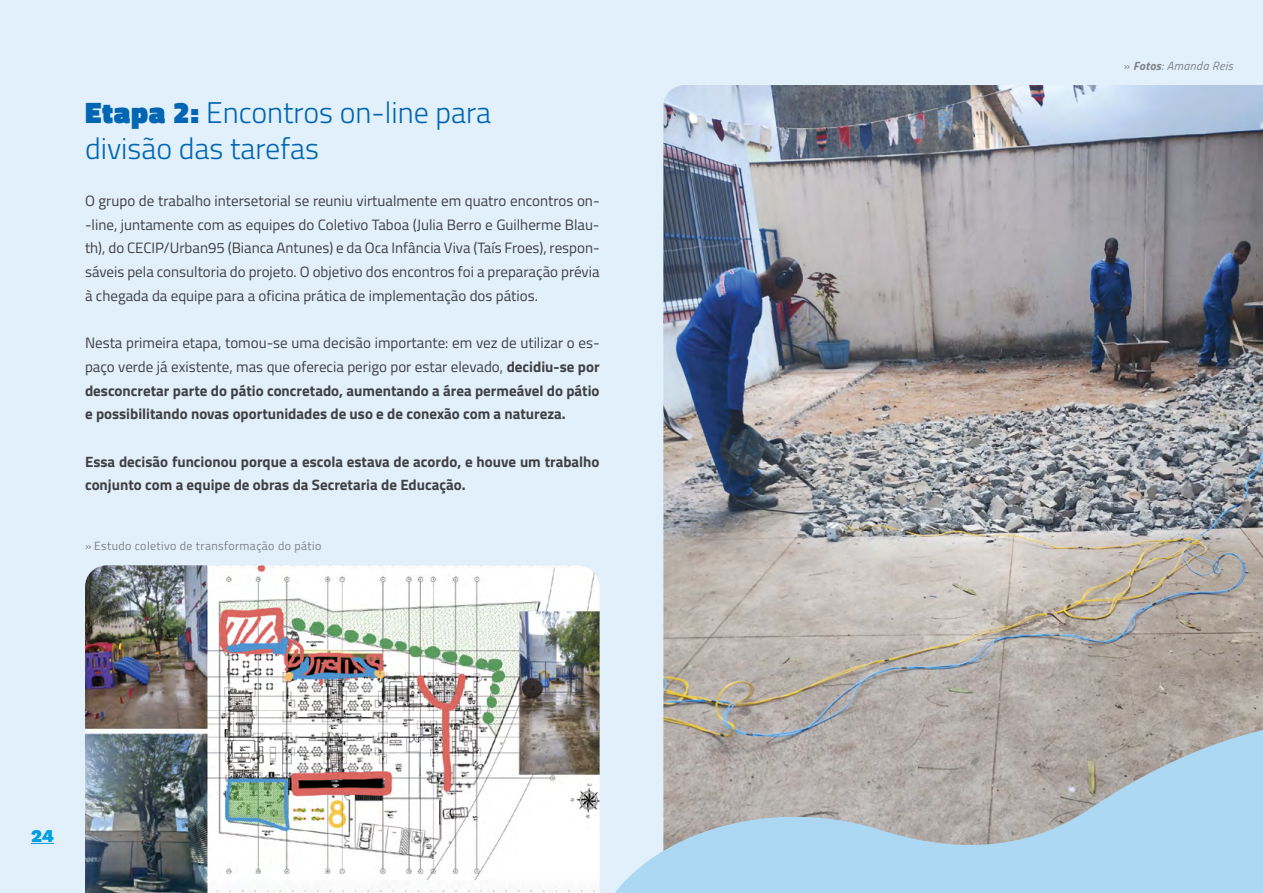
<style>
.page{position:relative;width:1263px;height:893px;background:#e1f0fb}
.page>*{position:absolute;margin:0;border:0;box-sizing:border-box;transform-origin:0 0}
.t1{font:300 30px/36px "Titillium";color:#0066b3}
.t2{font:900 18px "Work Sans";color:#009ee2}
.t3{font:700 15px/23.7px "Titillium";color:#414042;text-align:justify}
.t4{font:15px/23.7px "Titillium";color:#414042;text-align:justify}
.t5{font:12px "Titillium";letter-spacing:.03em;color:#808285}
.t6{font:italic 12px "Titillium";letter-spacing:.03em;color:#808285}
.s1{font-weight:900}
.s2{font-weight:400}
.s3{font-style:normal}
.s4{font-weight:700}
</style>
<div class="page">
<img style="left:663px;top:85px;width:600px;height:596px">
<img style="left:85px;top:565px;width:515px;height:328px">
<svg style="left:31px;top:843px;width:23px;height:1px"></svg>
<svg style="left:615px;top:681px;width:648px;height:212px;background:#b2bfc6"></svg>
<h1 class="t1" style="left:85px;top:93px;width:408px"><span class="s1">Etapa 2:</span> Encontros on-line para divisão das tarefas</h1>
<p class="t4" style="left:85px;top:188px;width:516px">O grupo de trabalho intersetorial se reuniu virtualmente em quatro encontros on--line, juntamente com as equipes do Coletivo Taboa (Julia Berro e Guilherme Blau&shy;th), do CECIP/Urban95 (Bianca Antunes) e da Oca Infância Viva (Taís Froes), respon&shy;sáveis pela consultoria do projeto. O objetivo dos encontros foi a preparação prévia à chegada da equipe para a oficina prática de implementação dos pátios.</p>
<p class="t3" style="left:85px;top:330px;width:516px"><span class="s2">Nesta primeira etapa, tomou-se uma decisão importante: em vez de utilizar o es&shy;paço verde já existente, mas que oferecia perigo por estar elevado,</span> decidiu-se por desconcretar parte do pátio concretado, aumentando a área permeável do pátio e possibilitando novas oportunidades de uso e de conexão com a natureza.</p>
<p class="t3" style="left:85px;top:449px;width:516px">Essa decisão funcionou porque a escola estava de acordo, e houve um trabalho conjunto com a equipe de obras da Secretaria de Educação.</p>
<p class="t5" style="left:85px;top:537px;width:238px">» Estudo coletivo de transformação do pátio</p>
<p class="t2" style="left:31px;top:825px;width:24px">24</p>
<p class="t6" style="left:1124px;top:57px;width:111px"><span class="s3">»</span> <span class="s4">Fotos</span>: Amanda Reis</p>
</div>
